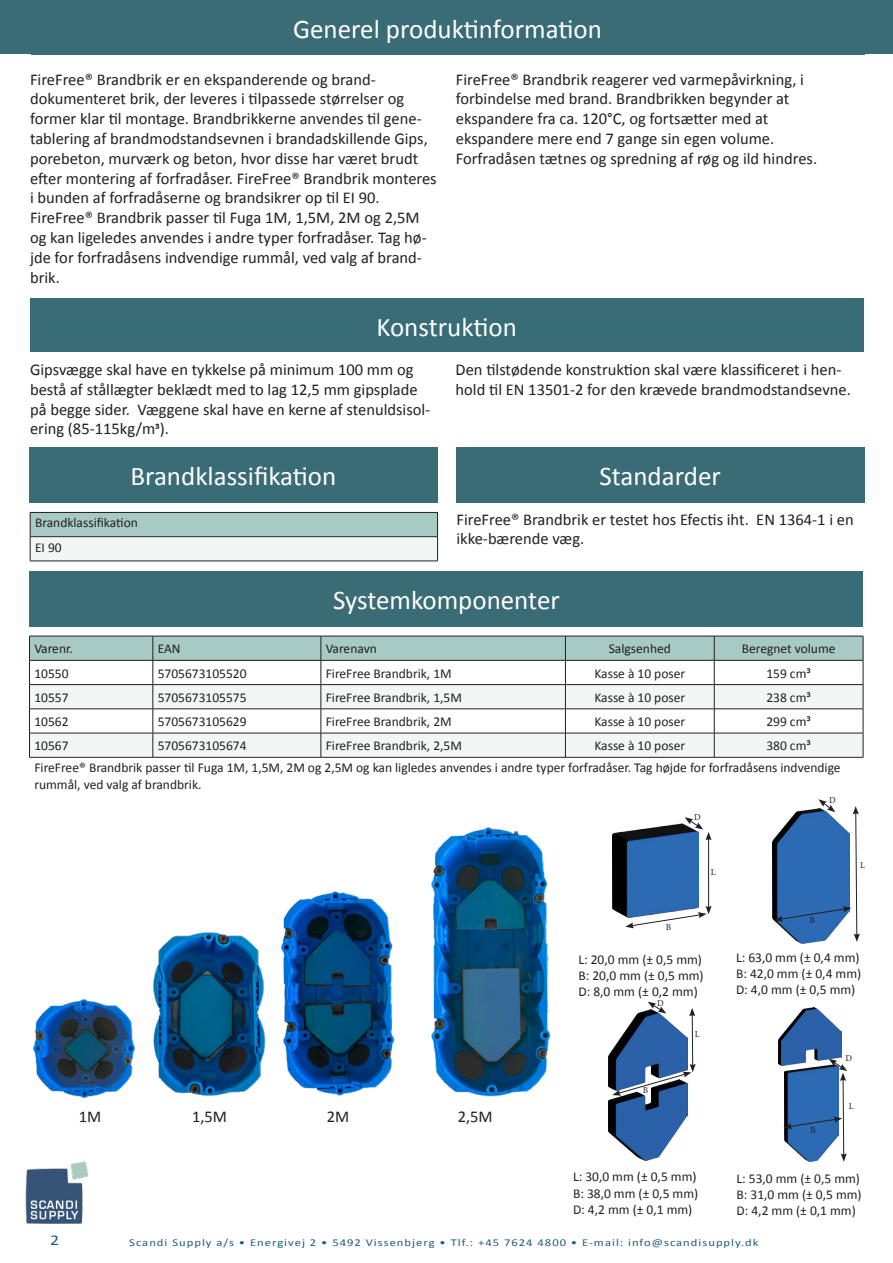
<style>
.page{position:relative;width:893px;height:1263px;background:#fff}
.page>*{position:absolute;margin:0;border:0;box-sizing:border-box;transform-origin:0 0}
.t1{font:27px "Calibri";color:#fff}
.t2{font:16.5px/19.8px "Calibri";color:#231f20}
.t3{font:15px "Calibri";color:#1f5d7e;scale:1.2 1}
.t4{font:13.5px/16.2px "Calibri";color:#231f20}
.t5{font:10.5px "Calibri";letter-spacing:.08em;color:#1f5d7e;scale:1.2 1}
.t6{font:9px "Minion Pro";color:#231f20}
</style>
<div class="page">
<div style="left:30px;top:299px;width:833px;height:53px;background:#386c77"></div>
<div style="left:456px;top:447px;width:408px;height:56px;background:#3a6c76"></div>
<div style="left:29px;top:447px;width:409px;height:56px;background:#3a6c76"></div>
<svg style="left:29px;top:636px;width:835px;height:121px"></svg>
<hr style="left:29px;top:757px;width:124px;height:1px;background:#231f20">
<hr style="left:153px;top:757px;width:168px;height:1px;background:#231f20">
<hr style="left:321px;top:757px;width:244px;height:1px;background:#231f20">
<hr style="left:565px;top:757px;width:149px;height:1px;background:#231f20">
<hr style="left:714px;top:757px;width:149px;height:1px;background:#231f20">
<div style="left:30px;top:571px;width:833px;height:55px;background:#3a6c76"></div>
<div style="left:30px;top:512px;width:408px;height:25px;background:#a7cac4"></div>
<div style="left:30px;top:537px;width:408px;height:24px;background:#f2f7f6"></div>
<hr style="left:30px;top:512px;width:408px;height:1px;background:#231f20">
<hr style="left:30px;top:536px;width:408px;height:1px;background:#231f20">
<svg style="left:30px;top:513px;width:1px;height:48px"></svg>
<svg style="left:437px;top:513px;width:1px;height:48px"></svg>
<hr style="left:30px;top:561px;width:408px;height:1px;background:#231f20">
<img style="left:612px;top:823px;width:86px;height:94px">
<img style="left:772px;top:839px;width:44px;height:105px">
<img style="left:608px;top:1096px;width:79px;height:65px">
<img style="left:608px;top:1050px;width:4px;height:39px">
<img style="left:778px;top:1008px;width:64px;height:58px">
<hr style="left:708px;top:838px;width:1px;height:70px;background:#231f20">
<svg style="left:625px;top:906px;width:87px;height:22px"></svg>
<svg style="left:774px;top:799px;width:86px;height:143px"></svg>
<svg style="left:685px;top:817px;width:27px;height:23px"></svg>
<svg style="left:612px;top:1002px;width:84px;height:94px"></svg>
<svg style="left:783px;top:1059px;width:64px;height:103px"></svg>
<img style="left:158px;top:932px;width:87px;height:164px">
<img style="left:32px;top:961px;width:135px;height:137px">
<img style="left:431px;top:827px;width:120px;height:270px">
<img style="left:245px;top:891px;width:150px;height:205px">
<div style="left:0;top:0;width:893px;height:54px;background:#3a6c76"></div>
<img style="left:25px;top:1161px;width:64px;height:63px">
<h1 class="t1" style="left:293px;top:12px;width:310px">Generel produktinformation</h1>
<p class="t2" style="left:30px;top:69px;width:347px">FireFree® Brandbrik er en ekspanderende og brand-</p>
<p class="t2" style="left:30px;top:89px;width:408px">dokumenteret brik, der leveres i tilpassede størrelser og former klar til montage. Brandbrikkerne anvendes til gene&shy;tablering af brandmodstandsevnen i brandadskillende Gips, porebeton, murværk og beton, hvor disse har været brudt efter montering af forfradåser. FireFree® Brandbrik monteres i bunden af forfradåserne og brandsikrer op til EI 90.<br>FireFree® Brandbrik passer til Fuga 1M, 1,5M, 2M og 2,5M og kan ligeledes anvendes i andre typer forfradåser. Tag hø&shy;jde for forfradåsens indvendige rummål, ved valg af brand&shy;brik.</p>
<p class="t2" style="left:456px;top:69px;width:363px">FireFree® Brandbrik reagerer ved varmepåvirkning, i forbindelse med brand. Brandbrikken begynder at ekspandere fra ca. 120°C, og fortsætter med at ekspandere mere end 7 gange sin egen volume.<br>Forfradåsen tætnes og spredning af røg og ild hindres.</p>
<p class="t1" style="left:377px;top:309px;width:142px">Konstruktion</p>
<p class="t2" style="left:30px;top:360px;width:402px">Gipsvægge skal have en tykkelse på minimum 100 mm og bestå af stållægter beklædt med to lag 12,5 mm gipsplade på begge sider. Væggene skal have en kerne af stenuldsisol&shy;ering (85-115kg/m3).</p>
<p class="t2" style="left:456px;top:360px;width:397px">Den tilstødende konstruktion skal være klassificeret i hen&shy;hold til EN 13501-2 for den krævede brandmodstandsevne.</p>
<p class="t1" style="left:131px;top:459px;width:207px">Brandklassifikation</p>
<p class="t1" style="left:599px;top:459px;width:123px">Standarder</p>
<p class="t2" style="left:456px;top:509px;width:399px">FireFree® Brandbrik er testet hos Efectis iht. EN 1364-1 i en ikke-bærende væg.</p>
<p class="t4" style="left:35px;top:515px;width:104px">Brandklassifikation</p>
<p class="t4" style="left:35px;top:539px;width:28px">EI 90</p>
<p class="t1" style="left:333px;top:583px;width:228px">Systemkomponenter</p>
<p class="t4" style="left:34px;top:641px;width:40px">Varenr.</p>
<p class="t4" style="left:158px;top:641px;width:24px">EAN</p>
<p class="t4" style="left:326px;top:641px;width:53px">Varenavn</p>
<p class="t4" style="left:609px;top:641px;width:64px">Salgsenhed</p>
<p class="t4" style="left:742px;top:641px;width:95px">Beregnet volume</p>
<p class="t4" style="left:34px;top:665px;width:36px">10550</p>
<p class="t4" style="left:158px;top:665px;width:90px">5705673105520</p>
<p class="t4" style="left:326px;top:665px;width:128px">FireFree Brandbrik, 1M</p>
<p class="t4" style="left:594px;top:665px;width:92px">Kasse à 10 poser</p>
<p class="t4" style="left:766px;top:665px;width:46px">159 cm³</p>
<p class="t4" style="left:34px;top:689px;width:36px">10557</p>
<p class="t4" style="left:158px;top:689px;width:90px">5705673105575</p>
<p class="t4" style="left:326px;top:689px;width:138px">FireFree Brandbrik, 1,5M</p>
<p class="t4" style="left:594px;top:689px;width:92px">Kasse à 10 poser</p>
<p class="t4" style="left:766px;top:689px;width:46px">238 cm³</p>
<p class="t4" style="left:34px;top:713px;width:36px">10562</p>
<p class="t4" style="left:158px;top:713px;width:90px">5705673105629</p>
<p class="t4" style="left:326px;top:713px;width:128px">FireFree Brandbrik, 2M</p>
<p class="t4" style="left:594px;top:713px;width:92px">Kasse à 10 poser</p>
<p class="t4" style="left:766px;top:713px;width:46px">299 cm³</p>
<p class="t4" style="left:34px;top:738px;width:36px">10567</p>
<p class="t4" style="left:158px;top:738px;width:90px">5705673105674</p>
<p class="t4" style="left:326px;top:738px;width:138px">FireFree Brandbrik, 2,5M</p>
<p class="t4" style="left:594px;top:738px;width:92px">Kasse à 10 poser</p>
<p class="t4" style="left:766px;top:738px;width:46px">380 cm³</p>
<p class="t4" style="left:34px;top:760px;width:808px">FireFree® Brandbrik passer til Fuga 1M, 1,5M, 2M og 2,5M og kan ligledes anvendes i andre typer forfradåser. Tag højde for forfradåsens indvendige rummål, ved valg af brandbrik.</p>
<p class="t2" style="left:79px;top:1106px;width:24px">1M</p>
<p class="t2" style="left:192px;top:1106px;width:36px">1,5M</p>
<p class="t2" style="left:327px;top:1106px;width:24px">2M</p>
<p class="t2" style="left:458px;top:1106px;width:36px">2,5M</p>
<p class="t6" style="left:694px;top:811px;width:8px">D</p>
<p class="t6" style="left:711px;top:866px;width:6px">L</p>
<p class="t6" style="left:666px;top:921px;width:7px">B</p>
<p class="t4" style="left:578px;top:951px;width:125px">L: 20,0 mm (± 0,5 mm)</p>
<p class="t4" style="left:578px;top:967px;width:127px">B: 20,0 mm (± 0,5 mm)</p>
<p class="t4" style="left:578px;top:983px;width:121px">D: 8,0 mm (± 0,2 mm)</p>
<p class="t6" style="left:657px;top:997px;width:8px">D</p>
<p class="t6" style="left:695px;top:1028px;width:6px">L</p>
<p class="t6" style="left:643px;top:1084px;width:7px">B</p>
<p class="t4" style="left:573px;top:1169px;width:125px">L: 30,0 mm (± 0,5 mm)</p>
<p class="t4" style="left:573px;top:1185px;width:127px">B: 38,0 mm (± 0,5 mm)</p>
<p class="t4" style="left:573px;top:1201px;width:121px">D: 4,2 mm (± 0,1 mm)</p>
<p class="t6" style="left:829px;top:794px;width:8px">D</p>
<p class="t6" style="left:809px;top:914px;width:7px">B</p>
<p class="t6" style="left:860px;top:859px;width:6px">L</p>
<p class="t4" style="left:736px;top:949px;width:125px">L: 63,0 mm (± 0,4 mm)</p>
<p class="t4" style="left:736px;top:965px;width:127px">B: 42,0 mm (± 0,4 mm)</p>
<p class="t4" style="left:736px;top:982px;width:121px">D: 4,0 mm (± 0,5 mm)</p>
<p class="t6" style="left:846px;top:1052px;width:8px">D</p>
<p class="t6" style="left:810px;top:1124px;width:7px">B</p>
<p class="t6" style="left:849px;top:1100px;width:6px">L</p>
<p class="t4" style="left:736px;top:1170px;width:125px">L: 53,0 mm (± 0,5 mm)</p>
<p class="t4" style="left:736px;top:1186px;width:127px">B: 31,0 mm (± 0,5 mm)</p>
<p class="t4" style="left:736px;top:1202px;width:121px">D: 4,2 mm (± 0,1 mm)</p>
<p class="t3" style="left:50px;top:1231px;width:9px">2</p>
<p class="t5" style="left:129px;top:1236px;width:526px">Scandi Supply a/s • Energivej 2 • 5492 Vissenbjerg • Tlf.: +45 7624 4800 • E-mail: info@scandisupply.dk</p>
</div>
